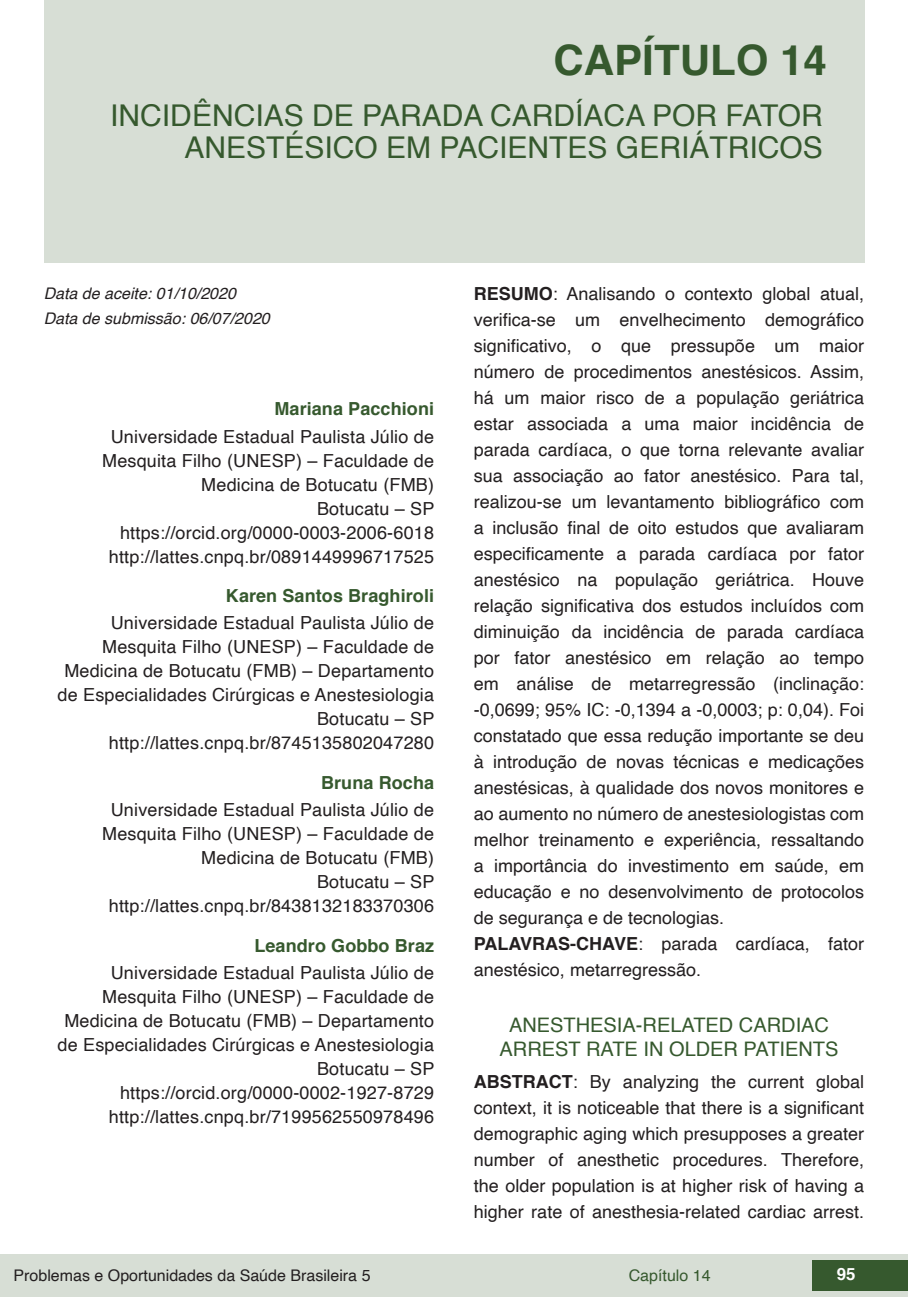
<style>
.page{position:relative;width:908px;height:1304px;background:#fff}
.page>*{position:absolute;margin:0;border:0;box-sizing:border-box;transform-origin:0 0}
.capítulos{font:700 42px "Helvetica";color:#36592e}
.nome_artigos{font:30px/32px "Helvetica";color:#36592e;text-align:right}
.título_Inglês{font:20px/24px "Helvetica";color:#36592e;text-align:center}
.Resumos_e_PC_TXT{font:18px/26px "Helvetica";color:#231f20;text-align:justify}
.info_autores{font:18px/24px "Helvetica";letter-spacing:.01em;color:#231f20;text-align:right}
.nome_autores{font:700 18px "Helvetica";letter-spacing:.005em;color:#36592e}
.t1{font:700 16.8px "Helvetica";color:#fff}
.data{font:italic 16px "Helvetica";color:#231f20}
.t2{font:16px "Helvetica";color:#231f20}
.t3{font:16px "Helvetica";color:#36592e}
.s1{font-weight:700}
</style>
<div class="page">
<div style="left:0;top:1254px;width:906px;height:43px;background:#d7ded5"></div>
<div style="left:812px;top:1261px;width:95px;height:30px;background:#36592e"></div>
<div style="left:44px;top:0;width:819px;height:263px;background:#d7ded5"></div>
<p class="capítulos" style="left:553px;top:26px;width:275px">CAPÍTULO 14</p>
<p class="nome_artigos" style="left:110px;top:101px;width:713px">INCIDÊNCIAS DE PARADA CARDÍACA POR FATOR<br>ANESTÉSICO EM PACIENTES GERIÁTRICOS</p>
<p class="data" style="left:44px;top:280px;width:194px">Data de aceite: 01/10/2020</p>
<p class="data" style="left:44px;top:306px;width:227px">Data de submissão: 06/07/2020</p>
<p class="nome_autores" style="left:274px;top:395px;width:161px">Mariana Pacchioni</p>
<p class="info_autores" style="left:102px;top:425px;width:333px">Universidade Estadual Paulista Júlio de<br>Mesquita Filho (UNESP) – Faculdade de<br>Medicina de Botucatu (FMB)</p>
<p class="info_autores" style="left:317px;top:497px;width:119px">Botucatu – SP</p>
<p class="info_autores" style="left:120px;top:521px;width:315px">https://orcid.org/0000-0003-2006-6018</p>
<p class="info_autores" style="left:109px;top:545px;width:326px">http://lattes.cnpq.br/0891449996717525</p>
<p class="nome_autores" style="left:226px;top:581px;width:210px">Karen Santos Braghiroli</p>
<p class="info_autores" style="left:58px;top:612px;width:378px">Universidade Estadual Paulista Júlio de Mesquita Filho (UNESP) – Faculdade de Medicina de Botucatu (FMB) – Departamento de Especialidades Cirúrgicas e Anestesiologia</p>
<p class="info_autores" style="left:317px;top:708px;width:119px">Botucatu – SP</p>
<p class="info_autores" style="left:109px;top:732px;width:326px">http://lattes.cnpq.br/8745135802047280</p>
<p class="nome_autores" style="left:321px;top:768px;width:114px">Bruna Rocha</p>
<p class="info_autores" style="left:102px;top:798px;width:333px">Universidade Estadual Paulista Júlio de<br>Mesquita Filho (UNESP) – Faculdade de<br>Medicina de Botucatu (FMB)</p>
<p class="info_autores" style="left:317px;top:870px;width:119px">Botucatu – SP</p>
<p class="info_autores" style="left:109px;top:894px;width:326px">http://lattes.cnpq.br/8438132183370306</p>
<p class="nome_autores" style="left:254px;top:931px;width:181px">Leandro Gobbo Braz</p>
<p class="info_autores" style="left:58px;top:961px;width:378px">Universidade Estadual Paulista Júlio de Mesquita Filho (UNESP) – Faculdade de Medicina de Botucatu (FMB) – Departamento de Especialidades Cirúrgicas e Anestesiologia</p>
<p class="info_autores" style="left:317px;top:1057px;width:119px">Botucatu – SP</p>
<p class="info_autores" style="left:120px;top:1081px;width:315px">https://orcid.org/0000-0002-1927-8729</p>
<p class="info_autores" style="left:109px;top:1105px;width:326px">http://lattes.cnpq.br/7199562550978496</p>
<p class="Resumos_e_PC_TXT" style="left:473px;top:281px;width:392px"><span class="s1">RESUMO</span>: Analisando o contexto global atual, verifica-se um envelhecimento demográfico significativo, o que pressupõe um maior número de procedimentos anestésicos. Assim, há um maior risco de a população geriátrica estar associada a uma maior incidência de parada cardíaca, o que torna relevante avaliar sua associação ao fator anestésico. Para tal, realizou-se um levantamento bibliográfico com a inclusão final de oito estudos que avaliaram especificamente a parada cardíaca por fator anestésico na população geriátrica. Houve relação significativa dos estudos incluídos com diminuição da incidência de parada cardíaca por fator anestésico em relação ao tempo em análise de metarregressão (inclinação: -0,0699; 95% IC: -0,1394 a -0,0003; p: 0,04). Foi constatado que essa redução importante se deu à introdução de novas técnicas e medicações anestésicas, à qualidade dos novos monitores e ao aumento no número de anestesiologistas com melhor treinamento e experiência, ressaltando a importância do investimento em saúde, em educação e no desenvolvimento de protocolos de segurança e de tecnologias.</p>
<p class="Resumos_e_PC_TXT" style="left:473px;top:931px;width:392px"><span class="s1">PALAVRAS-CHAVE</span>: parada cardíaca, fator anestésico, metarregressão.</p>
<p class="título_Inglês" style="left:499px;top:1014px;width:340px">ANESTHESIA-RELATED CARDIAC<br>ARREST RATE IN OLDER PATIENTS</p>
<p class="Resumos_e_PC_TXT" style="left:473px;top:1069px;width:392px"><span class="s1">ABSTRACT</span>: By analyzing the current global context, it is noticeable that there is a significant demographic aging which presupposes a greater number of anesthetic procedures. Therefore, the older population is at higher risk of having a higher rate of anesthesia-related cardiac arrest.</p>
<p class="t2" style="left:14px;top:1263px;width:358px">Problemas e Oportunidades da Saúde Brasileira 5</p>
<p class="t3" style="left:628px;top:1263px;width:83px">Capítulo 14</p>
<p class="t1" style="left:836px;top:1261px;width:20px">95</p>
</div>
